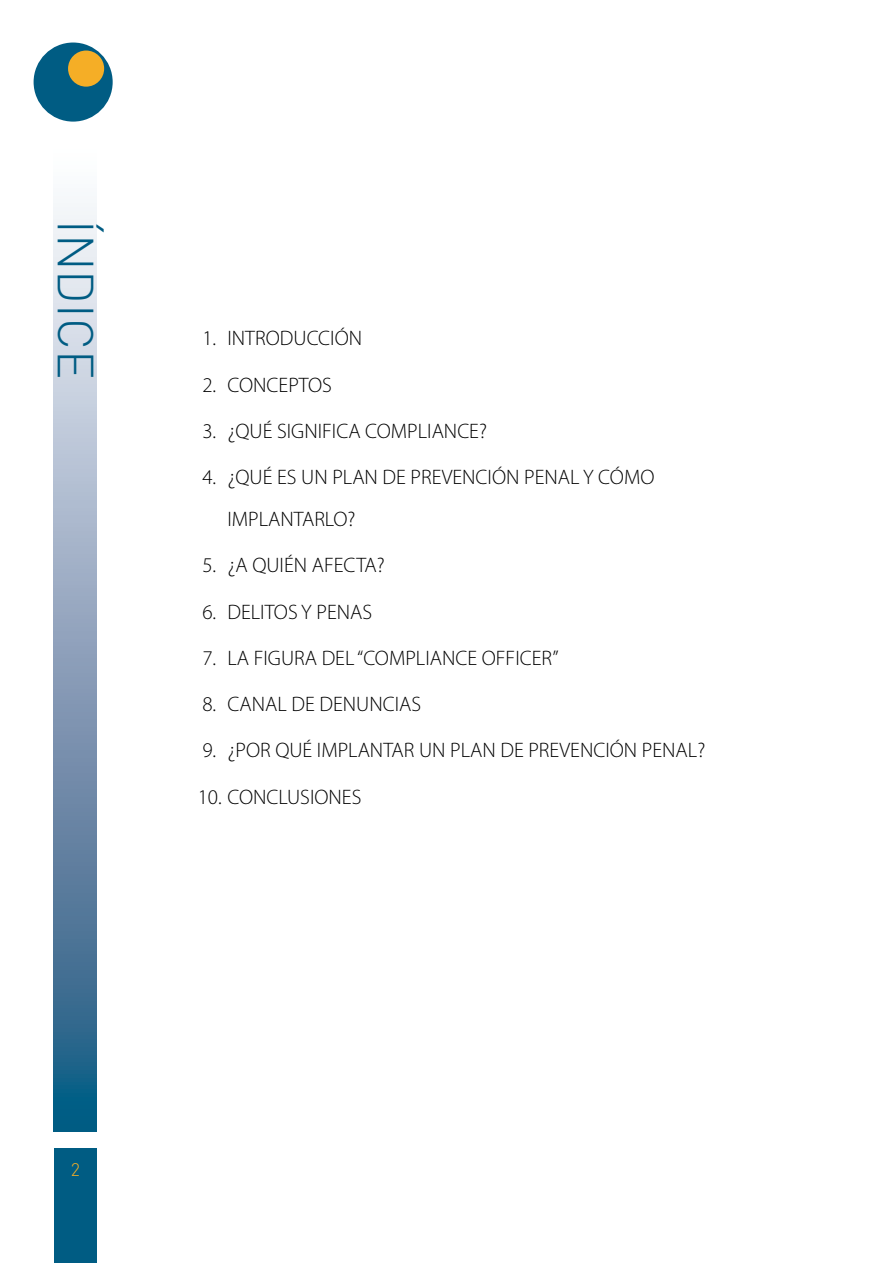
<style>
.page{position:relative;width:893px;height:1263px;background:#fff}
.page>*{position:absolute;margin:0;border:0;box-sizing:border-box;transform-origin:0 0}
.t1{font:300 49.65px "DIN";color:#005c83}
.t2{font:300 21px/42px "Myriad Pro";color:#000}
.t3{font:300 18px "DIN Pro";color:#f5ae26}
</style>
<div class="page">
<div style="left:34px;top:43px;width:79px;height:79px;background:#005c83;border-radius:50%"></div>
<div style="left:68px;top:51px;width:36px;height:36px;background:#f5ae26;border-radius:50%"></div>
<svg style="left:54px;top:203px;width:42px;height:928px;background:#88a2ba"></svg>
<div style="left:54px;top:1148px;width:42px;height:115px;background:#005c83"></div>
<h1 class="t1" style="left:106px;top:220px;width:161px;rotate:90deg">ÍNDICE</h1>
<p class="t2" style="left:202px;top:318px;width:161px">1. INTRODUCCIÓN</p>
<p class="t2" style="left:202px;top:364px;width:131px">2. CONCEPTOS</p>
<p class="t2" style="left:202px;top:410px;width:286px">3. ¿QUÉ SIGNIFICA COMPLIANCE?</p>
<p class="t2" style="left:227px;top:456px;width:428px;text-indent:-25px">4. ¿QUÉ ES UN PLAN DE PREVENCIÓN PENAL Y CÓMO<br>IMPLANTARLO?</p>
<p class="t2" style="left:202px;top:545px;width:184px">5. ¿A QUIÉN AFECTA?</p>
<p class="t2" style="left:202px;top:591px;width:171px">6. DELITOS Y PENAS</p>
<p class="t2" style="left:202px;top:637px;width:358px">7. LA FIGURA DEL “COMPLIANCE OFFICER”</p>
<p class="t2" style="left:202px;top:683px;width:220px">8. CANAL DE DENUNCIAS</p>
<p class="t2" style="left:202px;top:730px;width:504px">9. ¿POR QUÉ IMPLANTAR UN PLAN DE PREVENCIÓN PENAL?</p>
<p class="t2" style="left:198px;top:776px;width:165px">10. CONCLUSIONES</p>
<p class="t3" style="left:71px;top:1157px;width:11px">2</p>
</div>
